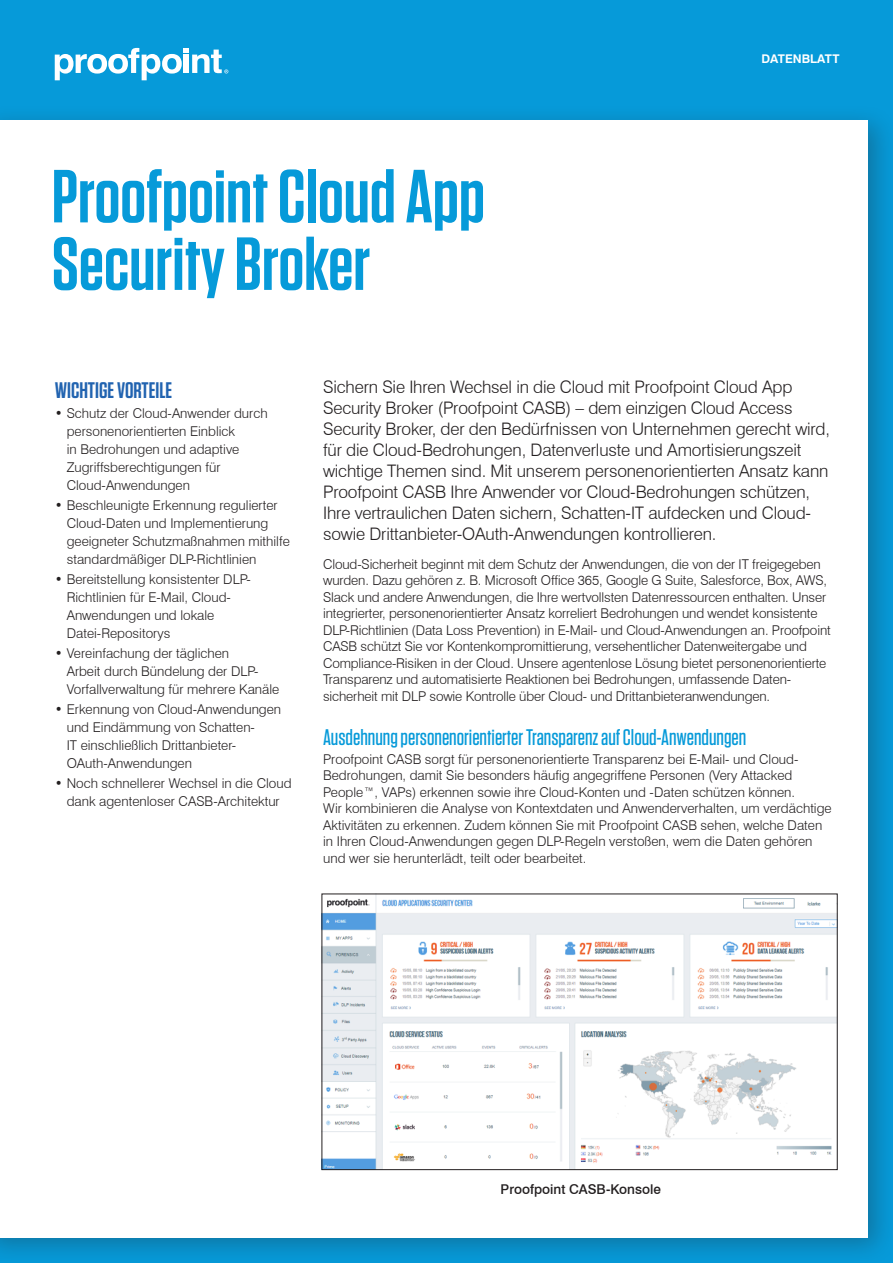
<style>
.page{position:relative;width:893px;height:1263px;background:#069ad9}
.page>*{position:absolute;margin:0;border:0;box-sizing:border-box;transform-origin:0 0}
.t1{font:600 75px/67.5px "Tungsten";color:#069ad9}
.t2{font:500 22.5px "Tungsten";color:#069ad9}
.t3{font:600 22.5px "Tungsten";color:#2163b0}
.t4{font:300 17.25px/21px "Swiss 721 BT";letter-spacing:-.01em;color:#231f20}
.t5{font:300 13.5px/18px "Swiss 721 BT";color:#231f20}
.t6{font:500 13.5px "Swiss 721 BT";color:#231f20}
.t7{font:700 12px "Swiss 721 BT";color:#fff}
</style>
<div class="page">
<div style="left:0;top:104px;width:893px;height:1159px;background:#231f20;opacity:.3"></div>
<div style="left:0;top:120px;width:868px;height:1117px;background:#fff"></div>
<svg style="left:55px;top:48px;width:173px;height:32px"></svg>
<img style="left:324px;top:896px;width:511px;height:272px">
<div style="left:322px;top:894px;width:515px;height:276px;border:1px solid #231f20"></div>
<h1 class="t1" style="left:52px;top:164px;width:435px">Proofpoint Cloud App<br>Security Broker</h1>
<p class="t7" style="left:761px;top:52px;width:80px">DATENBLATT</p>
<h2 class="t3" style="left:55px;top:378px;width:119px">WICHTIGE VORTEILE</h2>
<p class="t5" style="left:67px;top:404px;width:202px;text-indent:-12px">• Schutz der Cloud-Anwender durch personenorientierten Einblick<br>in Bedrohungen und adaptive<br>Zugriffsberechtigungen für<br>Cloud‑Anwendungen</p>
<p class="t5" style="left:67px;top:496px;width:225px;text-indent:-12px">• Beschleunigte Erkennung regulierter Cloud-Daten und Implementierung geeigneter Schutzmaßnahmen mithilfe standardmäßiger DLP-Richtlinien</p>
<p class="t5" style="left:67px;top:570px;width:186px;text-indent:-12px">• Bereitstellung konsistenter DLP-<br>Richtlinien für E-Mail, Cloud-<br>Anwendungen und lokale<br>Datei‑Repositorys</p>
<p class="t5" style="left:67px;top:644px;width:214px;text-indent:-12px">• Vereinfachung der täglichen<br>Arbeit durch Bündelung der DLP-<br>Vorfallverwaltung für mehrere Kanäle</p>
<p class="t5" style="left:67px;top:700px;width:216px;text-indent:-12px">• Erkennung von Cloud-Anwendungen und Eindämmung von Schatten-<br>IT einschließlich Drittanbieter-<br>OAuth‑Anwendungen</p>
<p class="t5" style="left:55px;top:774px;width:238px;text-align:center">• Noch schnellerer Wechsel in die Cloud dank agentenloser CASB‑Architektur</p>
<p class="t4" style="left:323px;top:376px;width:508px">Sichern Sie Ihren Wechsel in die Cloud mit Proofpoint Cloud App Security Broker (Proofpoint CASB) – dem einzigen Cloud Access Security Broker, der den Bedürfnissen von Unternehmen gerecht wird, für die Cloud-Bedrohungen, Datenverluste und Amortisierungszeit wichtige Themen sind. Mit unserem personenorientierten Ansatz kann Proofpoint CASB Ihre Anwender vor Cloud-Bedrohungen schützen, Ihre vertraulichen Daten sichern, Schatten-IT aufdecken und Cloud&shy;sowie Drittanbieter-OAuth-Anwendungen kontrollieren.</p>
<p class="t5" style="left:323px;top:556px;width:509px;line-height:16.5px">Cloud-Sicherheit beginnt mit dem Schutz der Anwendungen, die von der IT freigegeben wurden. Dazu gehören z. B. Microsoft Office 365, Google G Suite, Salesforce, Box, AWS, Slack und andere Anwendungen, die Ihre wertvollsten Datenressourcen enthalten. Unser integrierter, personenorientierter Ansatz korreliert Bedrohungen und wendet konsistente DLP-Richtlinien (Data Loss Prevention) in E-Mail- und Cloud-Anwendungen an. Proofpoint CASB schützt Sie vor Kontenkompromittierung, versehentlicher Datenweitergabe und Compliance-Risiken in der Cloud. Unsere agentenlose Lösung bietet personenorientierte Transparenz und automatisierte Reaktionen bei Bedrohungen, umfassende Daten&shy;sicherheit mit DLP sowie Kontrolle über Cloud- und Drittanbieteranwendungen.</p>
<h2 class="t2" style="left:323px;top:725px;width:425px">Ausdehnung personenorientierter Transparenz auf Cloud-Anwendungen</h2>
<p class="t5" style="left:323px;top:750px;width:510px;line-height:16.5px">Proofpoint CASB sorgt für personenorientierte Transparenz bei E-Mail- und Cloud-Bedrohungen, damit Sie besonders häufig angegriffene Personen (Very Attacked People™, VAPs) erkennen sowie ihre Cloud-Konten und -Daten schützen können.<br>Wir kombinieren die Analyse von Kontextdaten und Anwenderverhalten, um verdächtige Aktivitäten zu erkennen. Zudem können Sie mit Proofpoint CASB sehen, welche Daten in Ihren Cloud-Anwendungen gegen DLP-Regeln verstoßen, wem die Daten gehören und wer sie herunterlädt, teilt oder bearbeitet.</p>
<p class="t6" style="left:501px;top:1181px;width:162px">Proofpoint CASB-Konsole</p>
</div>
